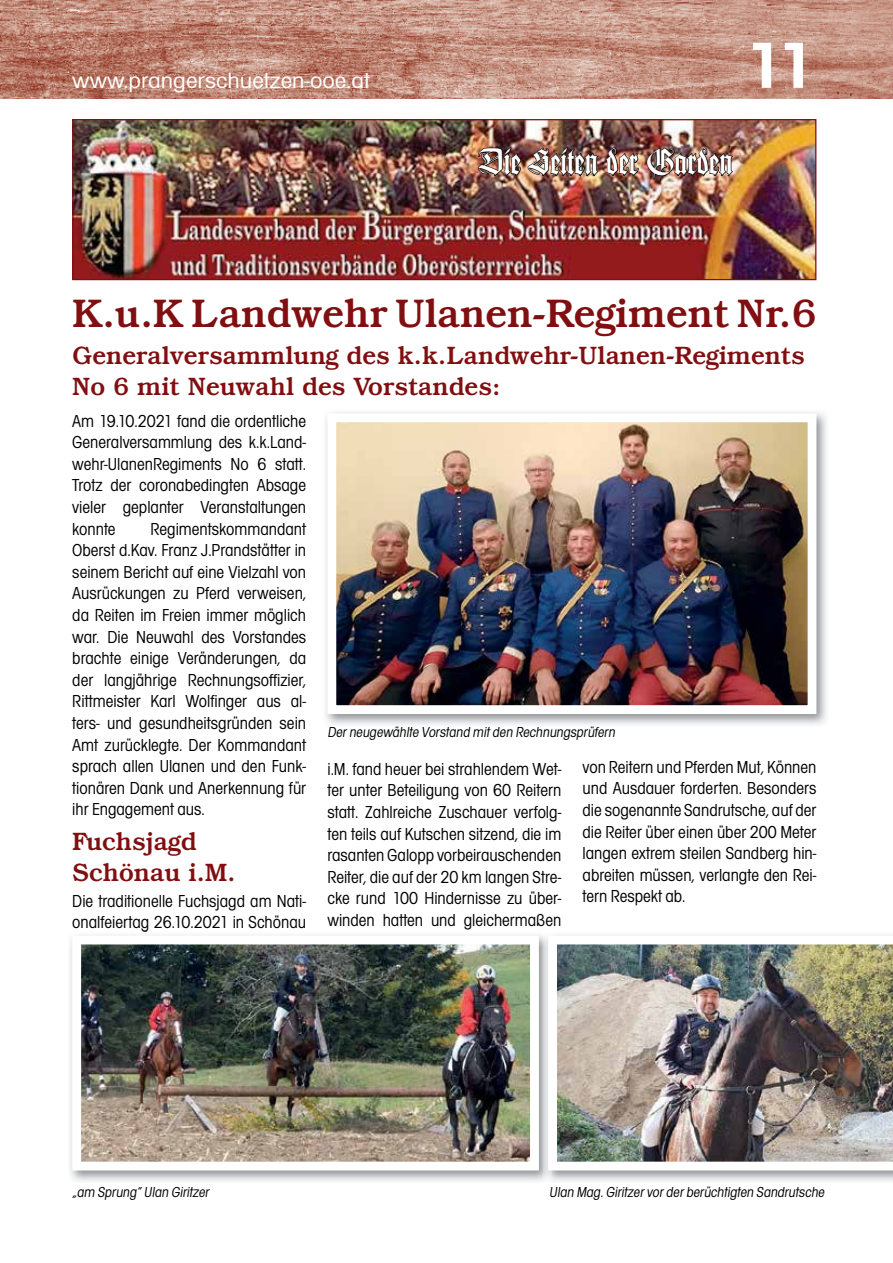
<style>
.page{position:relative;width:893px;height:1263px;background:#fff}
.page>*{position:absolute;margin:0;border:0;box-sizing:border-box;transform-origin:0 0}
.t1{font:700 67.5px "A860 Geometrical Cond";color:#fff;scale:1.2 1}
.t2{font:500 40.5px "Bookman IT Cby BT";color:#810e10}
.t3{font:35.25px "Wilhelm Klingspor Gotisch Dfr";color:#fff}
.t4{font:500 25.5px/30.6px "Bookman IT Cby BT";color:#810e10}
.t5{font:22.5px "A860 Geometrical Cond";color:#fff;scale:1.2 1}
.t6{font:18px/21.6px "A860 Geometrical Cond";color:#000;text-align:justify}
.t7{font:italic 15px "A860 Geometrical Cond";color:#000}
</style>
<div class="page">
<img style="left:0;top:0;width:893px;height:98px">
<img style="left:74px;top:121px;width:740px;height:157px">
<div style="left:72px;top:119px;width:744px;height:161px;border:1px solid #810e10"></div>
<img style="left:477px;top:146px;width:162px;height:31px">
<img style="left:646px;top:147px;width:89px;height:33px">
<img style="left:325px;top:412px;width:502px;height:313px">
<img style="left:337px;top:423px;width:469px;height:281px">
<div style="left:327px;top:413px;width:489px;height:301px;border:9px solid #fff"></div>
<img style="left:70px;top:935px;width:474px;height:247px">
<img style="left:82px;top:946px;width:447px;height:214px">
<div style="left:72px;top:936px;width:467px;height:234px;border:9px solid #fff"></div>
<img style="left:548px;top:936px;width:345px;height:234px">
<p class="t5" style="left:72px;top:68px;width:250px">www.prangerschuetzen-ooe.at</p>
<h1 class="t1" style="left:744px;top:26px;width:62px">11</h1>
<h3 class="t3" style="left:478px;top:142px;width:256px">Die Seiten der Garden</h3>
<h2 class="t2" style="left:72px;top:288px;width:746px">K.u.K Landwehr Ulanen-Regiment Nr.6</h2>
<h3 class="t4" style="left:72px;top:340px;width:734px">Generalversammlung des k.k.Landwehr-Ulanen-Regiments<br>No 6 mit Neuwahl des Vorstandes:</h3>
<p class="t6" style="left:72px;top:410px;width:235px">Am 19.10.2021 fand die ordentliche Generalversammlung des k.k.Land&shy;wehr-UlanenRegiments No 6 statt.<br>Trotz der coronabedingten Absage vieler geplanter Veranstaltungen konnte</p>
<p class="t6" style="left:72px;top:518px;width:235px;text-indent:78px">Regimentskommandant Oberst d.Kav. Franz J.Prandstätter in seinem Bericht auf eine Vielzahl von Ausrückungen zu Pferd verweisen, da Reiten im Freien immer möglich war. Die Neuwahl des Vorstandes brachte einige Veränderungen, da der langjährige Rechnungsoffizier, Rittmeister Karl Wolfinger aus al&shy;ters- und gesundheitsgründen sein Amt zurücklegte. Der Kommandant sprach allen Ulanen und den Funk&shy;tionären Dank und Anerkennung für ihr Engagement aus.</p>
<h3 class="t4" style="left:72px;top:826px;width:165px">Fuchsjagd<br>Schönau i.M.</h3>
<p class="t6" style="left:72px;top:890px;width:235px">Die traditionelle Fuchsjagd am Nati&shy;onalfeiertag 26.10.2021 in Schönau</p>
<p class="t7" style="left:327px;top:724px;width:289px">Der neugewählte Vorstand mit den Rechnungsprüfern</p>
<p class="t6" style="left:327px;top:758px;width:235px">i.M. fand heuer bei strahlendem Wet&shy;ter unter Beteiligung von 60 Reitern statt. Zahlreiche Zuschauer verfolg&shy;ten teils auf Kutschen sitzend, die im rasanten Galopp vorbeirauschenden Reiter, die auf der 20 km langen Stre&shy;cke rund 100 Hindernisse zu über&shy;winden hatten und gleichermaßen</p>
<p class="t6" style="left:583px;top:756px;width:235px">von Reitern und Pferden Mut, Können und Ausdauer forderten. Besonders die sogenannte Sandrutsche, auf der die Reiter über einen über 200 Meter langen extrem steilen Sandberg hin&shy;abreiten müssen, verlangte den Rei&shy;tern Respekt ab.</p>
<p class="t7" style="left:72px;top:1183px;width:138px">„am Sprung“ Ulan Giritzer</p>
<p class="t7" style="left:549px;top:1183px;width:277px">Ulan Mag. Giritzer vor der berüchtigten Sandrutsche</p>
</div>
